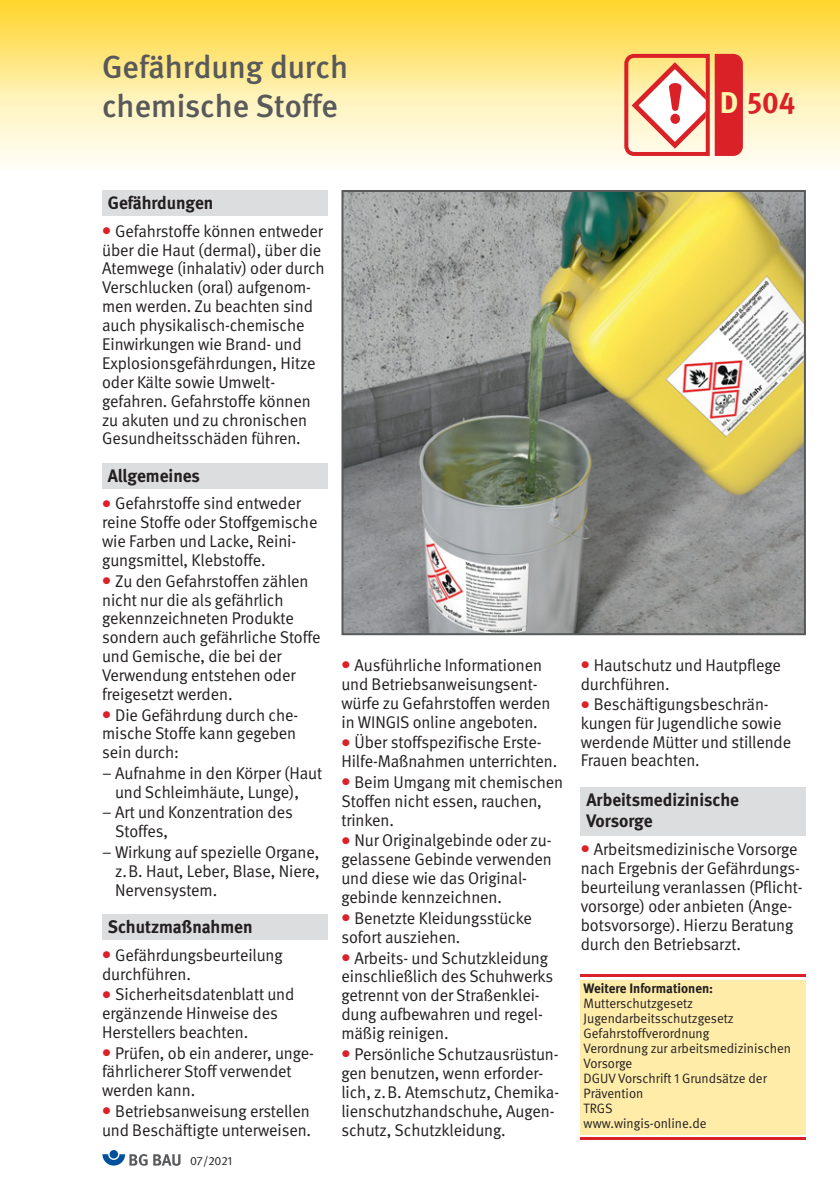
<style>
.page{position:relative;width:840px;height:1191px;background:#fff}
.page>*{position:absolute;margin:0;border:0;box-sizing:border-box;transform-origin:0 0}
.t1{font:500 32px/39px "DGUV Meta";color:#58595b}
.t2{font:700 30px "DGUV Meta";color:#da2128}
.t3{font:700 18px/21px "DGUV Meta";color:#231f20}
.t4{font:17px/18.8px "DGUV Meta";letter-spacing:-.005em;color:#231f20}
.t5{font:13.6px/15px "DGUV Meta";color:#231f20}
.t6{font:700 13.6px "DGUV Meta";color:#231f20}
.t7{font:12px "DGUV Meta";letter-spacing:-.005em;color:#231f20}
.s1{color:#fff9ae}
.s2{color:#da2128}
</style>
<div class="page">
<svg style="left:0;top:96px;width:839px;height:70px;background:#fef3d5"></svg>
<img style="left:0;top:0;width:839px;height:96px">
<div style="left:670px;top:114px;width:9px;height:10px;background:#da2128;border-radius:50%"></div>
<svg style="left:668px;top:83px;width:13px;height:28px"></svg>
<svg style="left:624px;top:54px;width:9px;height:102px"></svg>
<div style="left:714px;top:54px;width:28px;height:102px;background:#da2128"></div>
<div style="left:102px;top:190px;width:225px;height:25px;background:#dcddde"></div>
<div style="left:102px;top:463px;width:225px;height:26px;background:#dcddde"></div>
<div style="left:580px;top:787px;width:225px;height:48px;background:#dcddde"></div>
<div style="left:580px;top:980px;width:225px;height:154px;background:#ffeca9"></div>
<hr style="left:580px;top:974px;width:225px;height:3px;background:#da2128">
<hr style="left:580px;top:1137px;width:225px;height:3px;background:#da2128">
<img style="left:344px;top:193px;width:458px;height:439px">
<div style="left:341px;top:190px;width:464px;height:445px;border:2px solid #58595b"></div>
<div style="left:109px;top:1150px;width:9px;height:8px;background:#00519c;border-radius:50%"></div>
<svg style="left:102px;top:1154px;width:45px;height:11px"></svg>
<svg style="left:153px;top:1154px;width:27px;height:11px"></svg>
<div style="left:102px;top:914px;width:225px;height:25px;background:#dcddde"></div>
<h1 class="t1" style="left:102px;top:50px;width:247px">Gefährdung durch chemische Stoffe</h1>
<h2 class="t2" style="left:719px;top:91px;width:77px"><span class="s1">D</span> 504</h2>
<p class="t3" style="left:108px;top:194px;width:107px">Gefährdungen</p>
<p class="t4" style="left:102px;top:223px;width:224px"><span class="s2">●</span> Gefahrstoffe können entweder über die Haut (dermal), über die<br>Atemwege (inhalativ) oder durch<br>Verschlucken (oral) aufgenom&shy;men werden. Zu beachten sind auch physikalisch-chemische<br>Einwirkungen wie Brand- und<br>Explosionsgefährdungen, Hitze oder Kälte sowie Umwelt - gefahren. Gefahrstoffe können zu akuten und zu chronischen<br>Gesundheitsschäden führen.</p>
<p class="t3" style="left:108px;top:466px;width:94px">Allgemeines</p>
<p class="t4" style="left:102px;top:495px;width:217px"><span class="s2">●</span> Gefahrstoffe sind entweder reine Stoffe oder Stoffgemische wie Farben und Lacke, Reini&shy;gungsmittel, Klebstoffe.</p>
<p class="t4" style="left:102px;top:572px;width:220px"><span class="s2">●</span> Zu den Gefahrstoffen zählen nicht nur die als gefährlich gekennzeichneten Produkte sondern auch gefährliche Stoffe und Gemische, die bei der<br>Verwendung entstehen oder freigesetzt werden.</p>
<p class="t4" style="left:102px;top:706px;width:197px;text-align:justify"><span class="s2">●</span> Die Gefährdung durch che - mische Stoffe kann gegeben sein durch:</p>
<p class="t4" style="left:115px;top:765px;width:208px;text-indent:-13px">– Aufnahme in den Körper (Haut und Schleimhäute, Lunge),</p>
<p class="t4" style="left:115px;top:804px;width:179px;text-indent:-13px">– Art und Konzentration des<br>Stoffes,</p>
<p class="t4" style="left:115px;top:844px;width:206px;text-align:justify;text-indent:-13px">– Wirkung auf spezielle Organe, z.B. Haut, Leber, Blase, Niere, Nervensystem.</p>
<p class="t3" style="left:108px;top:918px;width:146px">Schutzmaßnahmen</p>
<p class="t4" style="left:102px;top:946px;width:182px"><span class="s2">●</span> Gefährdungsbeurteilung durchführen.</p>
<p class="t4" style="left:102px;top:986px;width:193px"><span class="s2">●</span> Sicherheitsdatenblatt und ergänzende Hinweise des<br>Herstellers beachten.</p>
<p class="t4" style="left:102px;top:1044px;width:213px"><span class="s2">●</span> Prüfen, ob ein anderer, unge&shy;fährlicherer Stoff verwendet werden kann.</p>
<p class="t4" style="left:102px;top:1102px;width:210px"><span class="s2">●</span> Betriebsanweisung erstellen und Beschäftigte unterweisen.</p>
<p class="t7" style="left:190px;top:1156px;width:44px">07/2021</p>
<p class="t4" style="left:341px;top:656px;width:210px"><span class="s2">●</span> Ausführliche Informationen und Betriebsanweisungsent - würfe zu Gefahrstoffen werden in WINGIS online angeboten.</p>
<p class="t4" style="left:341px;top:734px;width:217px"><span class="s2">●</span> Über stoffspezifische Erste-<br>Hilfe-Maßnahmen unterrichten.</p>
<p class="t4" style="left:341px;top:773px;width:223px"><span class="s2">●</span> Beim Umgang mit chemischen<br>Stoffen nicht essen, rauchen, trinken.</p>
<p class="t4" style="left:341px;top:832px;width:212px"><span class="s2">●</span> Nur Originalgebinde oder zu&shy;gelassene Gebinde verwenden und diese wie das Original - gebinde kennzeichnen.</p>
<p class="t4" style="left:341px;top:909px;width:192px"><span class="s2">●</span> Benetzte Kleidungsstücke sofort ausziehen.</p>
<p class="t4" style="left:341px;top:949px;width:213px"><span class="s2">●</span> Arbeits- und Schutzkleidung einschließlich des Schuhwerks getrennt von der Straßenklei&shy;dung aufbewahren und regel - mäßig reinigen.</p>
<p class="t4" style="left:341px;top:1045px;width:219px"><span class="s2">●</span> Persönliche Schutzausrüstun&shy;gen benutzen, wenn erforder&shy;lich, z.B. Atemschutz, Chemika&shy;lienschutzhandschuhe, Augen&shy;schutz, Schutzkleidung.</p>
<p class="t4" style="left:580px;top:656px;width:201px"><span class="s2">●</span> Hautschutz und Hautpflege durchführen.</p>
<p class="t4" style="left:580px;top:696px;width:212px"><span class="s2">●</span> Beschäftigungsbeschrän - kungen für Jugend liche sowie werdende Mütter und stillende<br>Frauen beachten.</p>
<p class="t3" style="left:586px;top:790px;width:154px">Arbeitsmedizinische<br>Vorsorge</p>
<p class="t4" style="left:580px;top:840px;width:223px"><span class="s2">●</span> Arbeitsmedizinische Vorsorge nach Ergebnis der Gefährdungs&shy;beurteilung veranlassen (Pflicht&shy;vorsorge) oder anbieten (Ange&shy;botsvorsorge). Hierzu Beratung durch den Betriebsarzt.</p>
<p class="t6" style="left:583px;top:983px;width:131px">Weitere Informationen:</p>
<p class="t5" style="left:583px;top:997px;width:209px">Mutterschutzgesetz<br>Jugendarbeitsschutzgesetz<br>Gefahrstoffverordnung<br>Verordnung zur arbeitsmedizinischen<br>Vorsorge<br>DGUV Vorschrift 1 Grundsätze der<br>Prävention<br>TRGS<br>www.wingis-online.de</p>
</div>
